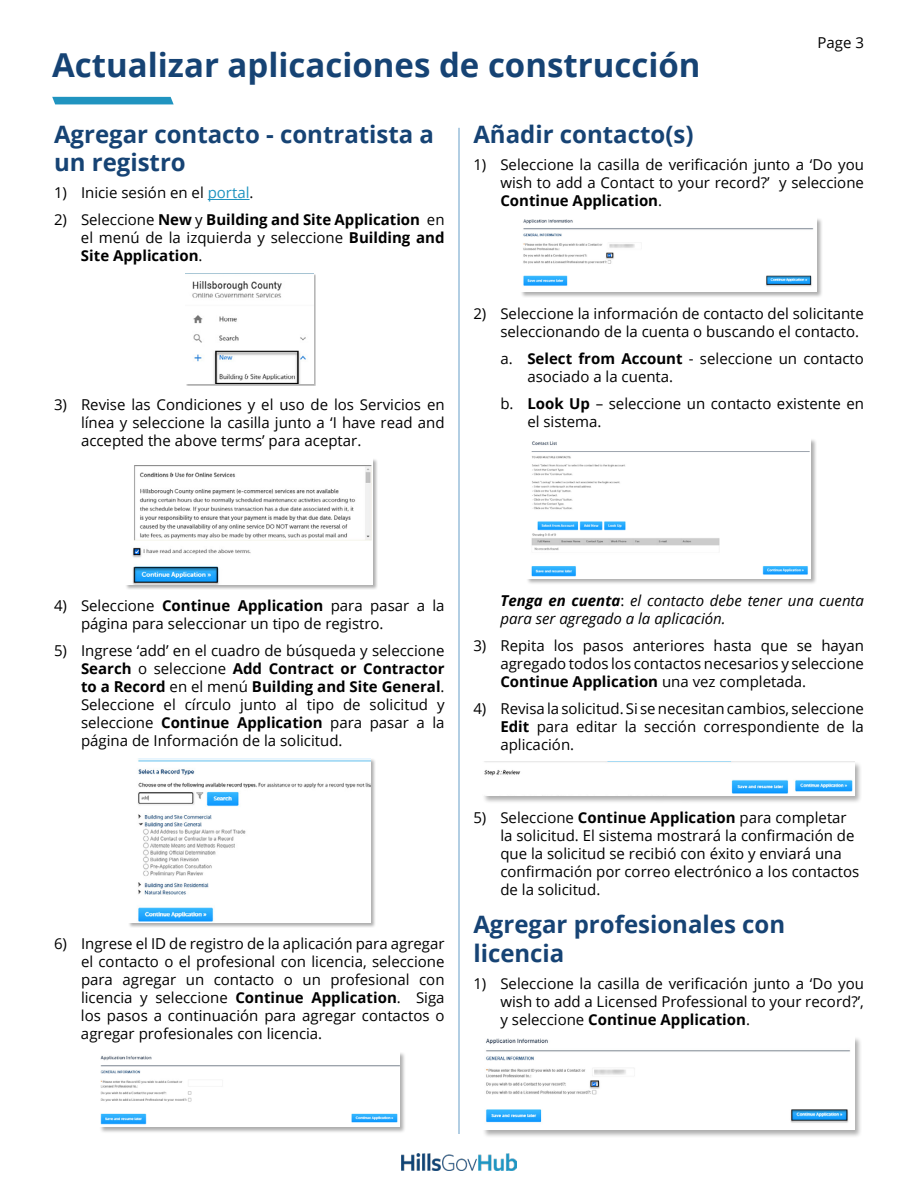
<style>
.page{position:relative;width:918px;height:1188px;background:#fff}
.page>*{position:absolute;margin:0;border:0;box-sizing:border-box;transform-origin:0 0}
.t1{font:700 33px "Open Sans";color:#164374}
.t2{font:700 24px/28.8px "Open Sans";color:#164374}
.t3{font:15px/18px "Open Sans";color:#000;text-align:justify}
.t4{font:700 15px/18px "Open Sans";color:#000;text-align:justify}
.t5{font:italic 15px/18px "Open Sans";color:#000}
.s1{color:#2094c0}
.s2{font-weight:400}
.s3{font-weight:700}
.s4{font-style:normal}
</style>
<div class="page">
<hr style="left:458px;top:128px;width:2px;height:1006px;background:#99bfda">
<img style="left:401px;top:1153px;width:116px;height:17px">
<hr style="left:208px;top:199px;width:42px;height:1px;background:#2094c0">
<svg style="left:52px;top:97px;width:122px;height:7px"></svg>
<div style="left:185px;top:273px;width:131px;height:113px;background:#000;opacity:.32"></div>
<img style="left:185px;top:273px;width:128px;height:110px">
<div style="left:125px;top:458px;width:253px;height:132px;background:#000;opacity:.32"></div>
<img style="left:126px;top:458px;width:247px;height:126px">
<div style="left:521px;top:217px;width:302px;height:81px;background:#000;opacity:.32"></div>
<img style="left:521px;top:218px;width:296px;height:74px">
<div style="left:526px;top:438px;width:291px;height:147px;background:#000;opacity:.32"></div>
<img style="left:527px;top:439px;width:284px;height:140px">
<div style="left:127px;top:758px;width:249px;height:170px;background:#000;opacity:.32"></div>
<img style="left:128px;top:758px;width:243px;height:164px">
<div style="left:482px;top:761px;width:381px;height:43px;background:#000;opacity:.32"></div>
<img style="left:483px;top:762px;width:372px;height:34px">
<div style="left:99px;top:1051px;width:307px;height:82px;background:#000;opacity:.32"></div>
<img style="left:99px;top:1051px;width:301px;height:76px">
<div style="left:482px;top:1036px;width:381px;height:102px;background:#000;opacity:.32"></div>
<img style="left:483px;top:1037px;width:372px;height:93px">
<p class="t3" style="left:818px;top:33px;width:48px">Page 3</p>
<h1 class="t1" style="left:52px;top:42px;width:650px">Actualizar aplicaciones de construcción</h1>
<h2 class="t2" style="left:54px;top:119px;width:382px">Agregar contacto - contratista a un registro</h2>
<p class="t3" style="left:54px;top:184px;width:15px">1)</p>
<p class="t3" style="left:81px;top:184px;width:174px">Inicie sesión en el <span class="s1">portal</span>.</p>
<p class="t3" style="left:54px;top:211px;width:15px">2)</p>
<p class="t4" style="left:81px;top:211px;width:365px"><span class="s2">Seleccione</span> New <span class="s2">y</span> Building and Site Application <span class="s2">en el menú de la izquierda y seleccione</span> Building and Site Application<span class="s2">.</span></p>
<h2 class="t2" style="left:473px;top:119px;width:222px">Añadir contacto(s)</h2>
<p class="t3" style="left:500px;top:155px;width:365px;text-indent:-27px">1) Seleccione la casilla de verificación junto a ‘Do you wish to add a Contact to your record?’ y seleccione <span class="s3">Continue Application</span>.</p>
<p class="t3" style="left:81px;top:395px;width:365px;text-indent:-27px">3) Revise las Condiciones y el uso de los Servicios en línea y seleccione la casilla junto a ‘I have read and accepted the above terms’ para aceptar.</p>
<p class="t3" style="left:500px;top:304px;width:365px;text-indent:-27px">2) Seleccione la información de contacto del solicitante seleccionando de la cuenta o buscando el contacto.</p>
<p class="t3" style="left:527px;top:349px;width:338px;text-indent:-27px">a. <span class="s3">Select from Account</span> - seleccione un contacto asociado a la cuenta.</p>
<p class="t3" style="left:527px;top:394px;width:338px;text-indent:-27px">b. <span class="s3">Look Up</span> – seleccione un contacto existente en el sistema.</p>
<p class="t3" style="left:81px;top:597px;width:365px;text-indent:-27px">4) Seleccione <span class="s3">Continue Application</span> para pasar a la página para seleccionar un tipo de registro.</p>
<p class="t3" style="left:81px;top:642px;width:365px;text-indent:-27px">5) Ingrese ‘add’ en el cuadro de búsqueda y seleccione <span class="s3">Search</span> o seleccione <span class="s3">Add Contract or Contractor to a Record</span> en el menú <span class="s3">Building and Site General</span>.<br>Seleccione el círculo junto al tipo de solicitud y seleccione <span class="s3">Continue Application</span> para pasar a la página de Información de la solicitud.</p>
<p class="t3" style="left:81px;top:935px;width:365px;text-indent:-27px">6) Ingrese el ID de registro de la aplicación para agregar el contacto o el profesional con licencia, seleccione para agregar un contacto o un profesional con licencia y seleccione <span class="s3">Continue Application</span>. Siga los pasos a continuación para agregar contactos o agregar profesionales con licencia.</p>
<p class="t5" style="left:500px;top:591px;width:365px"><span class="s3">Tenga en cuenta</span><span class="s4">:</span> el contacto debe tener una cuenta para ser agregado a la aplicación.</p>
<p class="t3" style="left:500px;top:636px;width:365px;text-indent:-27px">3) Repita los pasos anteriores hasta que se hayan agregado todos los contactos necesarios y seleccione <span class="s3">Continue Application</span> una vez completada.</p>
<p class="t3" style="left:500px;top:699px;width:365px;text-indent:-27px">4) Revisa la solicitud. Si se necesitan cambios, seleccione <span class="s3">Edit</span> para editar la sección correspondiente de la aplicación.</p>
<p class="t3" style="left:473px;top:808px;width:375px">5) Seleccione <span class="s3">Continue Application</span> para completar</p>
<p class="t3" style="left:500px;top:826px;width:356px">la solicitud. El sistema mostrará la confirmación de</p>
<p class="t3" style="left:500px;top:844px;width:343px">que la solicitud se recibió con éxito y enviará una</p>
<p class="t3" style="left:500px;top:862px;width:361px">confirmación por correo electrónico a los contactos</p>
<p class="t3" style="left:500px;top:880px;width:101px">de la solicitud.</p>
<h2 class="t2" style="left:473px;top:909px;width:313px">Agregar profesionales con licencia</h2>
<p class="t3" style="left:500px;top:974px;width:365px;text-indent:-27px">1) Seleccione la casilla de verificación junto a ‘Do you wish to add a Licensed Professional to your record?’, y seleccione <span class="s3">Continue Application</span>.</p>
</div>
